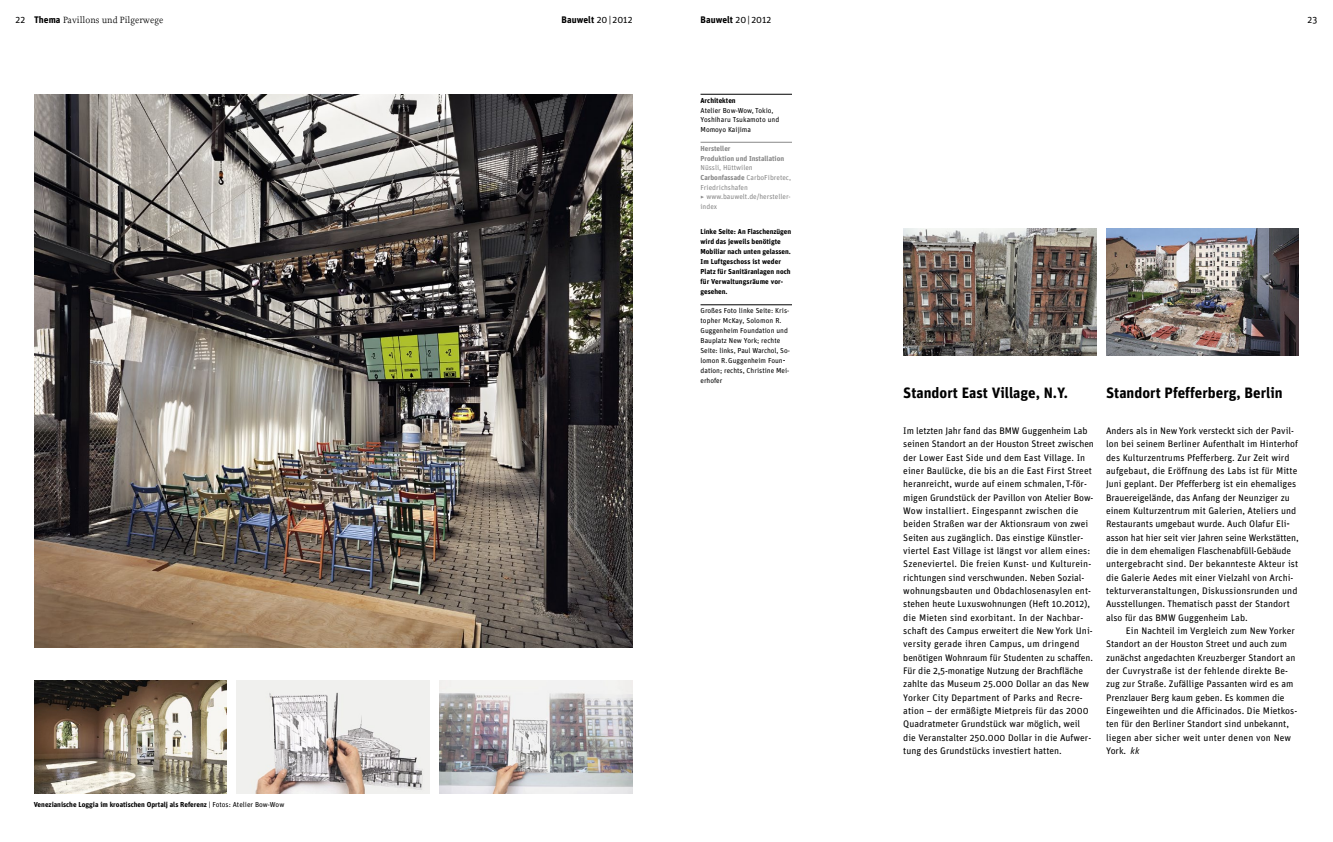
<style>
.page{position:relative;width:1333px;height:842px;background:#fff}
.page>*{position:absolute;margin:0;border:0;box-sizing:border-box;transform-origin:0 0}
.S_Titel_3spaltig{font:700 15px "Unit Pro";color:#000}
.S_Fließtext_3spaltig{font:9.5px/13.3px "Unit Pro";color:#000}
.t1{font:9.5px "Proforma";letter-spacing:.005em;color:#000}
.t2{font:700 9.5px "Unit Pro";letter-spacing:.005em;color:#000}
.S_Fließtext_3spaltig-2{font:9.4px "Unit Pro";letter-spacing:-.01em;color:#000}
.A_Bildunterschrift{font:700 7.2px/9.9px "Unit Pro";color:#000}
.A_Bildunterschrift_Z{font:7.2px/9.9px "Unit Pro";color:#000}
.S_Hersteller{font:7.2px/9.7px "Unit Pro";color:#888}
.S_Mitarbeiter_Namen{font:7.2px "Unit Pro";color:#000}
.S_Hersteller-2{font:700 7.2px/9.7px "Unit Pro";color:#888}
.S_Mitarbeiter_Linie{font:700 7.2px "Unit Pro";color:#000}
.S_Hersteller_mit_Lin{font:700 7.2px "Unit Pro";color:#888}
.s1{font-family:"Unit Pro"}
.s2{font-family:"Unit Pro";font-weight:700}
.s3{font-weight:400}
.s4{font-weight:700}
.s5{font-style:italic}
</style>
<div class="page">
<hr style="left:700px;top:94px;width:92px;height:1px;background:#000">
<hr style="left:700px;top:142px;width:92px;height:1px;background:#888">
<hr style="left:700px;top:305px;width:92px;height:1px;background:#000">
<img style="left:903px;top:229px;width:193px;height:126px">
<img style="left:1106px;top:229px;width:192px;height:126px">
<img style="left:237px;top:681px;width:192px;height:113px">
<img style="left:439px;top:681px;width:193px;height:113px">
<img style="left:34px;top:681px;width:193px;height:113px">
<img style="left:34px;top:95px;width:598px;height:552px">
<p class="t1" style="left:16px;top:14px;width:149px"><span class="s1">22</span> <span class="s2">Thema</span> Pavillons und Pilgerwege</p>
<p class="t2" style="left:561px;top:13px;width:72px">Bauwelt <span class="s3">20| 2012</span></p>
<p class="t2" style="left:700px;top:13px;width:72px">Bauwelt <span class="s3">20| 2012</span></p>
<p class="S_Fließtext_3spaltig" style="left:1307px;top:12px;width:11px">23</p>
<p class="A_Bildunterschrift" style="left:34px;top:799px;width:252px">Venezianische Loggia im kroatischen Oprtalj als Referenz <span class="s3">| Fotos: Atelier Bow-Wow</span></p>
<p class="S_Mitarbeiter_Linie" style="left:700px;top:96px;width:37px">Architekten</p>
<p class="S_Mitarbeiter_Namen" style="left:700px;top:106px;width:74px">Atelier Bow-Wow, Tokio,</p>
<p class="S_Mitarbeiter_Namen" style="left:700px;top:115px;width:80px">Yoshiharu Tsukamoto und</p>
<p class="S_Mitarbeiter_Namen" style="left:700px;top:125px;width:52px">Momoyo Kaijima</p>
<p class="S_Hersteller_mit_Lin" style="left:700px;top:144px;width:32px">Hersteller</p>
<p class="S_Hersteller-2" style="left:700px;top:153px;width:85px">Produktion und Installation<br><span class="s3">Nüssli, Hüttwilen</span></p>
<p class="S_Hersteller" style="left:700px;top:172px;width:92px"><span class="s4">Carbonfassade</span> CarboFibretec,<br>Friedrichshafen<br>▸ www.bauwelt.de/hersteller&shy;index</p>
<p class="A_Bildunterschrift" style="left:700px;top:226px;width:92px">Linke Seite: An Flaschenzügen wird das jeweils benötigte<br>Mobiliar nach unten gelassen.<br>Im Luftgeschoss ist weder<br>Platz für Sanitäranlagen noch für Verwaltungsräume vor&shy;gesehen.</p>
<p class="A_Bildunterschrift_Z" style="left:700px;top:306px;width:91px">Großes Foto linke Seite: Kris&shy;topher McKay, Solomon R.<br>Guggenheim Foundation und<br>Bauplatz New York; rechte<br>Seite: links, Paul Warchol, So&shy;lomon R. Guggenheim Foun&shy;dation; rechts, Christine Mei&shy;erhofer</p>
<p class="S_Titel_3spaltig" style="left:903px;top:383px;width:166px">Standort East Village, N.Y.</p>
<p class="S_Fließtext_3spaltig" style="left:903px;top:424px;width:192px">Im letzten Jahr fand das BMW Guggenheim Lab seinen Standort an der Houston Street zwischen der Lower East Side und dem East Village. In einer Baulücke, die bis an die East First Street heranreicht, wurde auf einem schmalen, T-för&shy;migen Grundstück der Pavillon von Atelier Bow-Wow installiert. Eingespannt zwischen die beiden Straßen war der Aktionsraum von zwei Seiten aus zugänglich. Das einstige Künstler&shy;viertel East Village ist längst vor allem eines:<br>Szeneviertel. Die freien Kunst- und Kulturein&shy;richtungen sind verschwunden. Neben Sozial&shy;wohnungsbauten und Obdachlosenasylen ent&shy;stehen heute Luxuswohnungen (Heft 10.2012), die Mieten sind exorbitant. In der Nachbar&shy;schaft des Campus erweitert die New York Uni&shy;versity gerade ihren Campus, um dringend</p>
<p class="S_Fließtext_3spaltig-2" style="left:903px;top:651px;width:191px">benötigen Wohnraum für Studenten zu schaffen.</p>
<p class="S_Fließtext_3spaltig" style="left:903px;top:664px;width:189px">Für die 2,5-monatige Nutzung der Brachfläche zahlte das Museum 25.000 Dollar an das New Yorker City Department of Parks and Recre&shy;ation – der ermäßigte Mietpreis für das 2000<br>Quadratmeter Grundstück war möglich, weil die Veranstalter 250.000 Dollar in die Aufwer&shy;tung des Grundstücks investiert hatten.</p>
<p class="S_Titel_3spaltig" style="left:1106px;top:383px;width:178px">Standort Pfefferberg, Berlin</p>
<p class="S_Fließtext_3spaltig" style="left:1106px;top:424px;width:194px">Anders als in New York versteckt sich der Pavil&shy;lon bei seinem Berliner Aufenthalt im Hinterhof des Kulturzentrums Pfefferberg. Zur Zeit wird aufgebaut, die Eröffnung des Labs ist für Mitte Juni geplant. Der Pfefferberg ist ein ehemaliges Brauereigelände, das Anfang der Neunziger zu einem Kulturzentrum mit Galerien, Ateliers und Restaurants umgebaut wurde. Auch Olafur Eli&shy;asson hat hier seit vier Jahren seine Werkstätten,</p>
<p class="S_Fließtext_3spaltig-2" style="left:1106px;top:545px;width:187px">die in dem ehemaligen Flaschenabfüll-Gebäude</p>
<p class="S_Fließtext_3spaltig" style="left:1106px;top:557px;width:194px">untergebracht sind. Der bekannteste Akteur ist die Galerie Aedes mit einer Vielzahl von Archi&shy;tekturveranstaltungen, Diskussionsrunden und Ausstellungen. Thematisch passt der Standort also für das BMW Guggenheim Lab.</p>
<p class="S_Fließtext_3spaltig" style="left:1106px;top:624px;width:193px;text-indent:20px">Ein Nachteil im Vergleich zum New Yorker Standort an der Houston Street und auch zum zunächst angedachten Kreuzberger Standort an der Cuvrystraße ist der fehlende direkte Be&shy;zug zur Straße. Zufällige Passanten wird es am Prenzlauer Berg kaum geben. Es kommen die Eingeweihten und die Afficinados. Die Mietkos&shy;ten für den Berliner Standort sind unbekannt, liegen aber sicher weit unter denen von New York. <span class="s5">kk</span></p>
</div>
